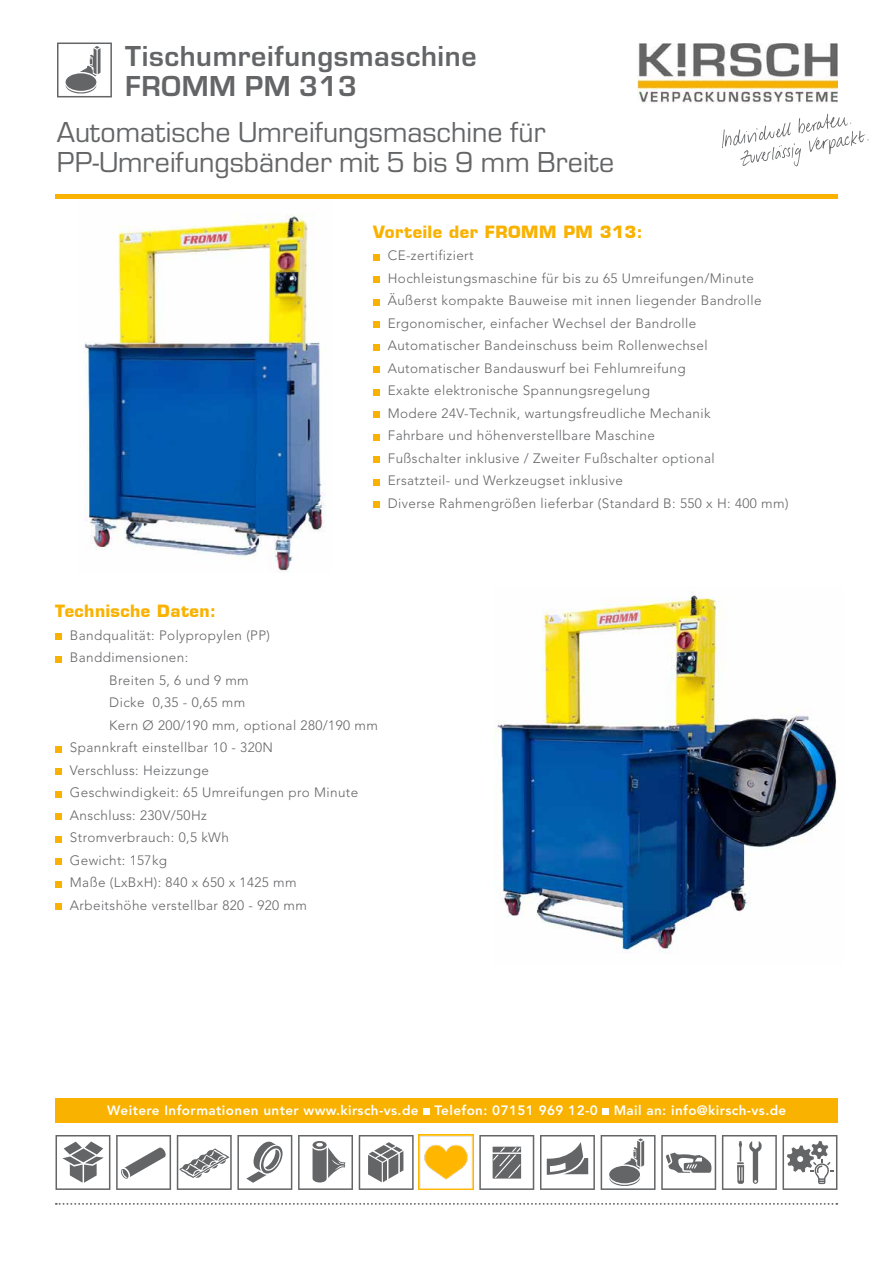
<style>
.page{position:relative;width:893px;height:1263px;background:#fff}
.page>*{position:absolute;margin:0;border:0;box-sizing:border-box;transform-origin:0 0}
.t1{font:30px/30px "Eurostile";color:#646567}
.t2{font:700 30px/30px "Eurostile";letter-spacing:.02em;color:#646567}
.t3{font:700 16.5px "Eurostile LT";letter-spacing:.03em;color:#f9b200}
.t4{font:300 13.5px/22.5px "Avenir LT Std";letter-spacing:.03em;color:#646567}
.t5{font:800 13.5px "Avenir LT Std";letter-spacing:.03em;color:#fff}
</style>
<div class="page">
<div style="left:55px;top:1098px;width:782px;height:25px;background:#f9b200"></div>
<img style="left:418px;top:1135px;width:55px;height:55px">
<svg style="left:56px;top:1135px;width:54px;height:55px"></svg>
<svg style="left:116px;top:1135px;width:55px;height:55px"></svg>
<svg style="left:177px;top:1135px;width:115px;height:55px"></svg>
<svg style="left:298px;top:1135px;width:55px;height:55px"></svg>
<svg style="left:359px;top:1135px;width:55px;height:55px"></svg>
<svg style="left:479px;top:1135px;width:55px;height:55px"></svg>
<svg style="left:540px;top:1135px;width:55px;height:55px"></svg>
<svg style="left:601px;top:1135px;width:115px;height:55px"></svg>
<svg style="left:722px;top:1135px;width:115px;height:55px"></svg>
<div style="left:423px;top:1108px;width:7px;height:7px;background:#fff"></div>
<div style="left:602px;top:1108px;width:7px;height:7px;background:#fff"></div>
<svg style="left:56px;top:1203px;width:781px;height:2px"></svg>
<svg style="left:373px;top:254px;width:6px;height:6px"></svg>
<div style="left:373px;top:276px;width:6px;height:7px;background:#f9b200"></div>
<svg style="left:373px;top:299px;width:6px;height:6px"></svg>
<div style="left:373px;top:321px;width:6px;height:7px;background:#f9b200"></div>
<svg style="left:373px;top:344px;width:6px;height:6px"></svg>
<div style="left:373px;top:366px;width:6px;height:7px;background:#f9b200"></div>
<svg style="left:373px;top:389px;width:6px;height:6px"></svg>
<div style="left:373px;top:411px;width:6px;height:7px;background:#f9b200"></div>
<svg style="left:373px;top:434px;width:6px;height:6px"></svg>
<div style="left:373px;top:456px;width:6px;height:7px;background:#f9b200"></div>
<svg style="left:373px;top:479px;width:6px;height:6px"></svg>
<div style="left:373px;top:501px;width:6px;height:7px;background:#f9b200"></div>
<div style="left:55px;top:194px;width:783px;height:5px;background:#f9b200"></div>
<svg style="left:722px;top:114px;width:147px;height:53px"></svg>
<img style="left:637px;top:43px;width:201px;height:60px">
<svg style="left:57px;top:43px;width:55px;height:54px"></svg>
<img style="left:84px;top:214px;width:241px;height:358px">
<img style="left:494px;top:592px;width:343px;height:361px">
<div style="left:55px;top:633px;width:7px;height:7px;background:#f9b200"></div>
<div style="left:55px;top:656px;width:7px;height:6px;background:#f9b200"></div>
<div style="left:55px;top:746px;width:7px;height:6px;background:#f9b200"></div>
<div style="left:55px;top:768px;width:7px;height:7px;background:#f9b200"></div>
<div style="left:55px;top:791px;width:7px;height:6px;background:#f9b200"></div>
<div style="left:55px;top:813px;width:7px;height:7px;background:#f9b200"></div>
<div style="left:55px;top:836px;width:7px;height:6px;background:#f9b200"></div>
<div style="left:55px;top:858px;width:7px;height:7px;background:#f9b200"></div>
<div style="left:55px;top:881px;width:7px;height:6px;background:#f9b200"></div>
<div style="left:55px;top:903px;width:7px;height:7px;background:#f9b200"></div>
<h1 class="t2" style="left:125px;top:39px;width:353px">Tischumreifungsmaschine<br>FROMM PM 313</h1>
<h1 class="t1" style="left:57px;top:115px;width:559px">Automatische Umreifungsmaschine für<br>PP-Umreifungsbänder mit 5 bis 9 mm Breite</h1>
<p class="t3" style="left:373px;top:221px;width:271px">Vorteile der FROMM PM 313:</p>
<p class="t4" style="left:388px;top:244px;width:402px">CE-zertifiziert<br>Hochleistungsmaschine für bis zu 65 Umreifungen/Minute Äußerst kompakte Bauweise mit innen liegender Bandrolle Ergonomischer, einfacher Wechsel der Bandrolle Automatischer Bandeinschuss beim Rollenwechsel Automatischer Bandauswurf bei Fehlumreifung<br>Exakte elektronische Spannungsregelung<br>Modere 24V-Technik, wartungsfreudliche Mechanik<br>Fahrbare und höhenverstellbare Maschine<br>Fußschalter inklusive / Zweiter Fußschalter optional<br>Ersatzteil- und Werkzeugset inklusive<br>Diverse Rahmengrößen lieferbar (Standard B: 550 x H: 400 mm)</p>
<p class="t3" style="left:55px;top:601px;width:162px">Technische Daten:</p>
<p class="t4" style="left:70px;top:624px;width:202px">Bandqualität: Polypropylen (PP)</p>
<p class="t4" style="left:70px;top:646px;width:120px">Banddimensionen:</p>
<p class="t4" style="left:109px;top:669px;width:141px">Breiten 5, 6 und 9 mm</p>
<p class="t4" style="left:109px;top:691px;width:138px">Dicke 0,35 - 0,65 mm</p>
<p class="t4" style="left:109px;top:714px;width:270px">Kern Ø 200/190 mm, optional 280/190 mm</p>
<p class="t4" style="left:70px;top:736px;width:205px">Spannkraft einstellbar 10 - 320N</p>
<p class="t4" style="left:70px;top:759px;width:141px">Verschluss: Heizzunge</p>
<p class="t4" style="left:70px;top:781px;width:290px">Geschwindigkeit: 65 Umreifungen pro Minute</p>
<p class="t4" style="left:70px;top:804px;width:139px">Anschluss: 230V/50Hz</p>
<p class="t4" style="left:70px;top:826px;width:161px">Stromverbrauch: 0,5 kWh</p>
<p class="t4" style="left:70px;top:849px;width:99px">Gewicht: 157kg</p>
<p class="t4" style="left:70px;top:871px;width:228px">Maße (LxBxH): 840 x 650 x 1425 mm</p>
<p class="t4" style="left:70px;top:894px;width:239px">Arbeitshöhe verstellbar 820 - 920 mm</p>
<p class="t5" style="left:107px;top:1102px;width:681px">Weitere Informationen unter www.kirsch-vs.de Telefon: 07151 969 12-0 Mail an: info@kirsch-vs.de</p>
</div>
